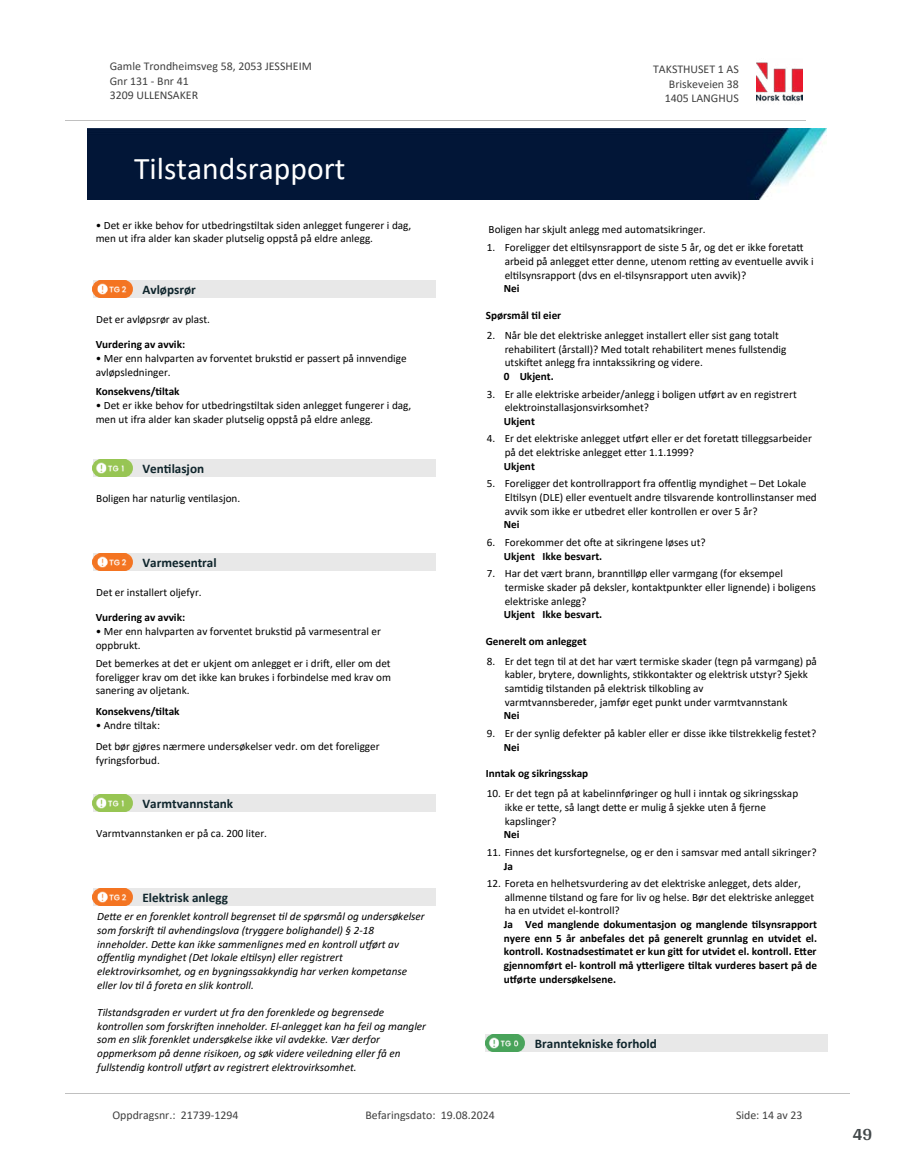
<style>
.page{position:relative;width:915px;height:1172px;background:#fff}
.page>*{position:absolute;margin:0;border:0;box-sizing:border-box;transform-origin:0 0}
.t1{font:31.65px "Calibri";color:#fff}
.t2{font:700 18px "Arya";color:#414749}
.t3{font:700 13.2px "Calibri";color:#0f252c}
.t4{font:11.85px/14.5px "Calibri";color:#404040}
.t5{font:11.25px/13.6px "Calibri";color:#000}
.t6{font:italic 11.25px/13.6px "Calibri";color:#000}
.t7{font:700 11.25px/13.6px "Calibri";color:#000;text-align:justify}
</style>
<div class="page">
<div style="left:93px;top:281px;width:342px;height:17px;background:#e8e8e8"></div>
<img style="left:93px;top:281px;width:39px;height:17px">
<div style="left:93px;top:460px;width:342px;height:17px;background:#e8e8e8"></div>
<svg style="left:97px;top:464px;width:36px;height:13px"></svg>
<img style="left:93px;top:460px;width:39px;height:16px">
<div style="left:93px;top:553px;width:342px;height:18px;background:#e8e8e8"></div>
<svg style="left:97px;top:558px;width:36px;height:13px"></svg>
<img style="left:93px;top:553px;width:39px;height:17px">
<div style="left:93px;top:795px;width:342px;height:17px;background:#e8e8e8"></div>
<svg style="left:97px;top:799px;width:36px;height:13px"></svg>
<img style="left:93px;top:794px;width:39px;height:17px">
<div style="left:93px;top:889px;width:342px;height:17px;background:#e8e8e8"></div>
<svg style="left:97px;top:893px;width:36px;height:13px"></svg>
<img style="left:93px;top:888px;width:39px;height:17px">
<div style="left:485px;top:1035px;width:342px;height:17px;background:#e8e8e8"></div>
<svg style="left:490px;top:1039px;width:35px;height:13px"></svg>
<img style="left:485px;top:1034px;width:39px;height:17px">
<img style="left:756px;top:62px;width:46px;height:40px">
<hr style="left:65px;top:120px;width:740px;height:1px;background:#c0c0c0">
<img style="left:88px;top:129px;width:738px;height:71px">
<hr style="left:65px;top:1093px;width:784px;height:1px;background:#c0c0c0">
<p class="t4" style="left:110px;top:59px;width:203px">Gamle Trondheimsveg 58, 2053 JESSHEIM<br>Gnr 131 - Bnr 41<br>3209 ULLENSAKER</p>
<p class="t4" style="left:653px;top:62px;width:87px">TAKSTHUSET 1 AS</p>
<p class="t4" style="left:668px;top:76px;width:71px">Briskeveien 38</p>
<p class="t4" style="left:664px;top:90px;width:76px">1405 LANGHUS</p>
<h1 class="t1" style="left:134px;top:147px;width:213px">Tilstandsrapport</h1>
<p class="t5" style="left:96px;top:218px;width:317px">• Det er ikke behov for utbedrings琀椀ltak siden anlegget fungerer i dag, men ut ifra alder kan skader plutselig oppstå på eldre anlegg.</p>
<p class="t3" style="left:142px;top:280px;width:55px">Avløpsrør</p>
<p class="t5" style="left:96px;top:312px;width:115px">Det er avløpsrør av plast.</p>
<p class="t7" style="left:96px;top:337px;width:91px">Vurdering av avvik:</p>
<p class="t5" style="left:96px;top:351px;width:312px">• Mer enn halvparten av forventet bruks琀椀d er passert på innvendige avløpsledninger.</p>
<p class="t7" style="left:96px;top:384px;width:85px">Konsekvens/琀椀ltak</p>
<p class="t5" style="left:96px;top:398px;width:317px">• Det er ikke behov for utbedrings琀椀ltak siden anlegget fungerer i dag, men ut ifra alder kan skader plutselig oppstå på eldre anlegg.</p>
<p class="t3" style="left:142px;top:459px;width:63px">Ven琀椀lasjon</p>
<p class="t5" style="left:96px;top:491px;width:145px">Boligen har naturlig ven琀椀lasjon.</p>
<p class="t3" style="left:142px;top:553px;width:76px">Varmesentral</p>
<p class="t5" style="left:96px;top:585px;width:107px">Det er installert oljefyr.</p>
<p class="t7" style="left:96px;top:610px;width:91px">Vurdering av avvik:</p>
<p class="t5" style="left:96px;top:624px;width:287px">• Mer enn halvparten av forventet bruks琀椀d på varmesentral er oppbrukt.</p>
<p class="t5" style="left:96px;top:656px;width:297px;text-align:justify">Det bemerkes at det er ukjent om anlegget er i dri昀琀, eller om det foreligger krav om det ikke kan brukes i forbindelse med krav om sanering av oljetank.</p>
<p class="t7" style="left:96px;top:704px;width:85px">Konsekvens/琀椀ltak</p>
<p class="t5" style="left:96px;top:714px;width:285px;line-height:21px">• Andre 琀椀ltak:<br>Det bør gjøres nærmere undersøkelser vedr. om det foreligger</p>
<p class="t5" style="left:96px;top:753px;width:66px">fyringsforbud.</p>
<p class="t3" style="left:142px;top:794px;width:92px">Varmtvannstank</p>
<p class="t5" style="left:96px;top:826px;width:172px">Varmtvannstanken er på ca. 200 liter.</p>
<p class="t3" style="left:142px;top:888px;width:87px">Elektrisk anlegg</p>
<p class="t6" style="left:97px;top:909px;width:329px">De琀琀e er en forenklet kontroll begrenset 琀椀l de spørsmål og undersøkelser som forskri昀琀 琀椀l avhendingslova (tryggere bolighandel) § 2-18 inneholder. De琀琀e kan ikke sammenlignes med en kontroll u琀昀ørt av<br>o昀昀entlig myndighet (Det lokale el琀椀lsyn) eller registrert elektrovirksomhet, og en bygningssakkyndig har verken kompetanse eller lov 琀椀l å foreta en slik kontroll.</p>
<p class="t6" style="left:97px;top:1005px;width:330px">Tilstandsgraden er vurdert ut fra den forenklede og begrensede kontrollen som forskri昀琀en inneholder. El-anlegget kan ha feil og mangler som en slik forenklet undersøkelse ikke vil avdekke. Vær derfor oppmerksom på denne risikoen, og søk videre veiledning eller få en fullstendig kontroll u琀昀ørt av registrert elektrovirksomhet.</p>
<p class="t5" style="left:488px;top:222px;width:218px">Boligen har skjult anlegg med automatsikringer.</p>
<p class="t5" style="left:504px;top:241px;width:310px;text-indent:-18px">1. Foreligger det el琀椀lsynsrapport de siste 5 år, og det er ikke foreta琀琀arbeid på anlegget e琀琀er denne, utenom re琀紀ng av eventuelle avvik i el琀椀lsynsrapport (dvs en el-琀椀lsynsrapport uten avvik)?</p>
<p class="t7" style="left:503px;top:282px;width:17px">Nei</p>
<p class="t5" style="left:504px;top:328px;width:283px;text-indent:-18px">2. Når ble det elektriske anlegget installert eller sist gang totalt rehabilitert (årstall)? Med totalt rehabilitert menes fullstendig utski昀琀et anlegg fra inntakssikring og videre.</p>
<p class="t7" style="left:503px;top:369px;width:51px">0 Ukjent.</p>
<p class="t7" style="left:485px;top:308px;width:77px">Spørsmål 琀椀l eier</p>
<p class="t5" style="left:504px;top:387px;width:293px;text-indent:-18px">3. Er alle elektriske arbeider/anlegg i boligen u琀昀ørt av en registrert elektroinstallasjonsvirksomhet?</p>
<p class="t7" style="left:503px;top:414px;width:33px">Ukjent</p>
<p class="t5" style="left:504px;top:432px;width:308px;text-indent:-18px">4. Er det elektriske anlegget u琀昀ørt eller er det foreta琀琀 琀椀lleggsarbeider på det elektriske anlegget e琀琀er 1.1.1999?</p>
<p class="t7" style="left:503px;top:459px;width:33px">Ukjent</p>
<p class="t5" style="left:504px;top:476px;width:313px;text-indent:-18px">5. Foreligger det kontrollrapport fra o昀昀entlig myndighet – Det Lokale<br>El琀椀lsyn (DLE) eller eventuelt andre 琀椀lsvarende kontrollinstanser med avvik som ikke er utbedret eller kontrollen er over 5 år?</p>
<p class="t7" style="left:503px;top:518px;width:17px">Nei</p>
<p class="t5" style="left:486px;top:535px;width:220px">6. Forekommer det o昀琀e at sikringene løses ut?</p>
<p class="t7" style="left:503px;top:549px;width:100px">Ukjent Ikke besvart.</p>
<p class="t5" style="left:504px;top:566px;width:312px;text-indent:-18px">7. Har det vært brann, brann琀椀lløp eller varmgang (for eksempel termiske skader på deksler, kontaktpunkter eller lignende) i boligens elektriske anlegg?</p>
<p class="t7" style="left:503px;top:608px;width:100px">Ukjent Ikke besvart.</p>
<p class="t5" style="left:504px;top:654px;width:313px;text-indent:-18px">8. Er det tegn 琀椀l at det har vært termiske skader (tegn på varmgang) på kabler, brytere, downlights, s琀椀kkontakter og elektrisk utstyr? Sjekk sam琀椀dig 琀椀lstanden på elektrisk 琀椀lkobling av<br>varmtvannsbereder, jamfør eget punkt under varmtvannstank</p>
<p class="t7" style="left:503px;top:709px;width:17px">Nei</p>
<p class="t7" style="left:485px;top:634px;width:102px">Generelt om anlegget</p>
<p class="t5" style="left:486px;top:726px;width:331px">9. Er der synlig defekter på kabler eller er disse ikke 琀椀lstrekkelig festet?</p>
<p class="t7" style="left:503px;top:740px;width:17px">Nei</p>
<p class="t5" style="left:504px;top:786px;width:295px;text-indent:-18px">10. Er det tegn på at kabelinnføringer og hull i inntak og sikringsskap ikke er te琀琀e, så langt de琀琀e er mulig å sjekke uten å 昀樀erne kapslinger?</p>
<p class="t7" style="left:503px;top:827px;width:17px">Nei</p>
<p class="t7" style="left:485px;top:766px;width:104px">Inntak og sikringsskap</p>
<p class="t5" style="left:486px;top:845px;width:331px">11. Finnes det kursfortegnelse, og er den i samsvar med antall sikringer?</p>
<p class="t7" style="left:503px;top:859px;width:11px">Ja</p>
<p class="t5" style="left:504px;top:876px;width:311px;text-indent:-18px">12. Foreta en helhetsvurdering av det elektriske anlegget, dets alder, allmenne 琀椀lstand og fare for liv og helse. Bør det elektriske anlegget ha en utvidet el-kontroll?</p>
<p class="t7" style="left:503px;top:917px;width:314px">Ja Ved manglende dokumentasjon og manglende 琀椀lsynsrapport nyere enn 5 år anbefales det på generelt grunnlag en utvidet el. kontroll. Kostnadses琀椀matet er kun gi琀琀 for utvidet el. kontroll. E琀琀er gjennomført el- kontroll må y琀琀erligere 琀椀ltak vurderes basert på de u琀昀ørte undersøkelsene.</p>
<p class="t3" style="left:534px;top:1034px;width:123px">Branntekniske forhold</p>
<p class="t4" style="left:112px;top:1107px;width:127px">Oppdragsnr.: 21739-1294</p>
<p class="t4" style="left:365px;top:1107px;width:131px">Befaringsdato: 19.08.2024</p>
<p class="t4" style="left:735px;top:1107px;width:68px">Side: 14 av 23</p>
<h2 class="t2" style="left:852px;top:1123px;width:21px">49</h2>
</div>
